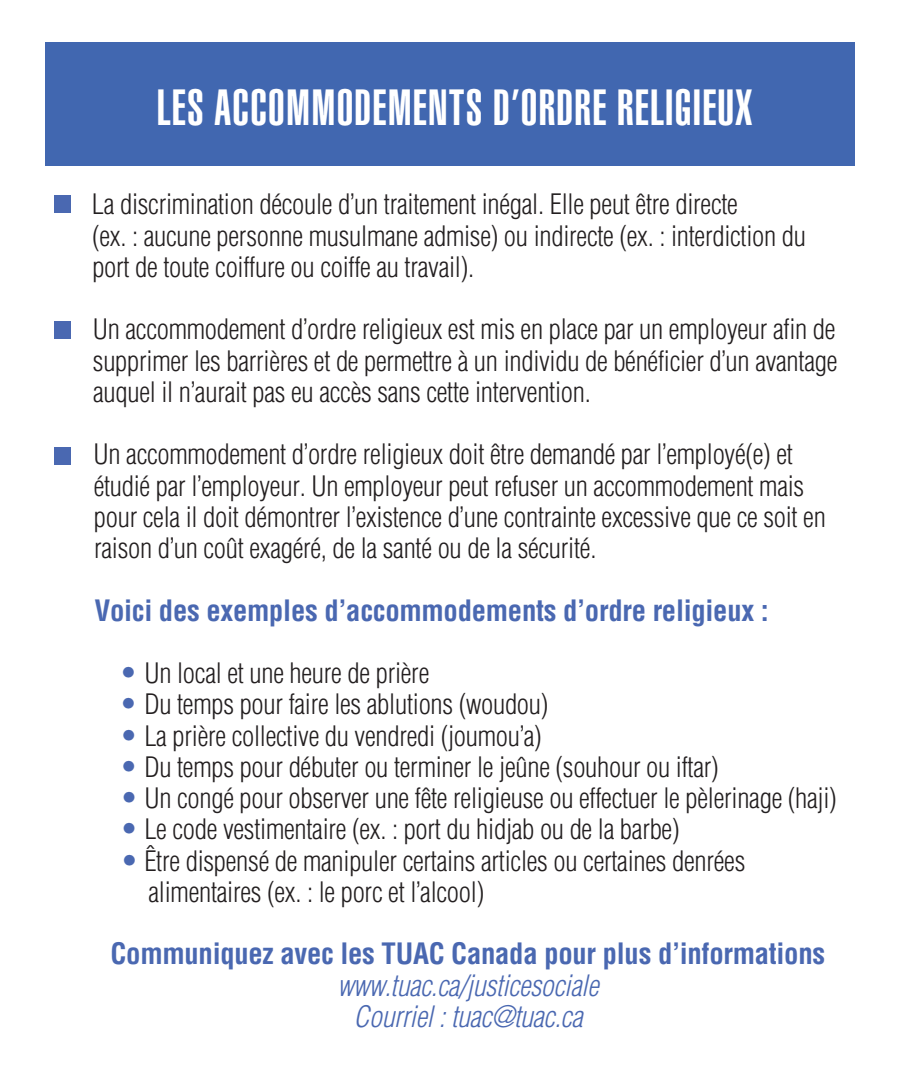
<style>
.page{position:relative;width:900px;height:1080px;background:#fff}
.page>*{position:absolute;margin:0;border:0;box-sizing:border-box;transform-origin:0 0}
.t1{font:50px "Helvetica LT Std Ultra Comp";letter-spacing:.025em;color:#fff}
.t2{font:700 condensed 28.75px "Helvetica LT Std";letter-spacing:-.01em;color:#4a68b1}
.t3{font:italic 300 condensed 28.75px/31.2px "Helvetica LT Std";letter-spacing:-.01em;color:#4a68b1;text-align:center}
.t4{font:300 condensed 27.5px/31.2px "Helvetica LT Std";letter-spacing:-.01em;color:#231f20}
.s1{font-size:28.75px;color:#4a68b1}
</style>
<div class="page">
<div style="left:45px;top:42px;width:810px;height:124px;background:#4167b0"></div>
<div style="left:54px;top:195px;width:17px;height:18px;background:#4a68b1"></div>
<div style="left:54px;top:321px;width:17px;height:18px;background:#4a68b1"></div>
<div style="left:54px;top:448px;width:17px;height:17px;background:#4a68b1"></div>
<h1 class="t1" style="left:157px;top:79px;width:597px">LES ACCOMMODEMENTS D’ORDRE RELIGIEUX</h1>
<p class="t4" style="left:92px;top:189px;width:716px">La discrimination découle d’un traitement inégal. Elle peut être directe<br>(ex. : aucune personne musulmane admise) ou indirecte (ex. : interdiction du port de toute coiffure ou coiffe au travail).</p>
<p class="t4" style="left:93px;top:314px;width:746px;text-align:justify">Un accommodement d’ordre religieux est mis en place par un employeur afin de supprimer les barrières et de permettre à un individu de bénéficier d’un avantage auquel il n’aurait pas eu accès sans cette intervention.</p>
<p class="t4" style="left:93px;top:439px;width:734px">Un accommodement d’ordre religieux doit être demandé par l’employé(e) et étudié par l’employeur. Un employeur peut refuser un accommodement mais pour cela il doit démontrer l’existence d’une contrainte excessive que ce soit en raison d’un coût exagéré, de la santé ou de la sécurité.</p>
<p class="t2" style="left:94px;top:592px;width:676px">Voici des exemples d’accommodements d’ordre religieux :</p>
<p class="t4" style="left:120px;top:657px;width:311px"><span class="s1">•</span> Un local et une heure de prière</p>
<p class="t4" style="left:120px;top:689px;width:430px"><span class="s1">•</span> Du temps pour faire les ablutions (woudou)</p>
<p class="t4" style="left:120px;top:720px;width:423px"><span class="s1">•</span> La prière collective du vendredi (joumou’a)</p>
<p class="t4" style="left:120px;top:751px;width:600px"><span class="s1">•</span> Du temps pour débuter ou terminer le jeûne (souhour ou iftar)</p>
<p class="t4" style="left:120px;top:782px;width:718px"><span class="s1">•</span> Un congé pour observer une fête religieuse ou effectuer le pèlerinage (haji)</p>
<p class="t4" style="left:121px;top:814px;width:561px"><span class="s1">•</span> Le code vestimentaire (ex. : port du hidjab ou de la barbe)</p>
<p class="t4" style="left:149px;top:845px;width:598px;text-indent:-28px"><span class="s1">•</span> Être dispensé de manipuler certains articles ou certaines denrées alimentaires (ex. : le porc et l’alcool)</p>
<p class="t2" style="left:111px;top:936px;width:716px">Communiquez avec les TUAC Canada pour plus d’informations</p>
<p class="t3" style="left:337px;top:970px;width:263px">www.tuac.ca/justicesociale<br>Courriel : tuac@tuac.ca</p>
</div>
